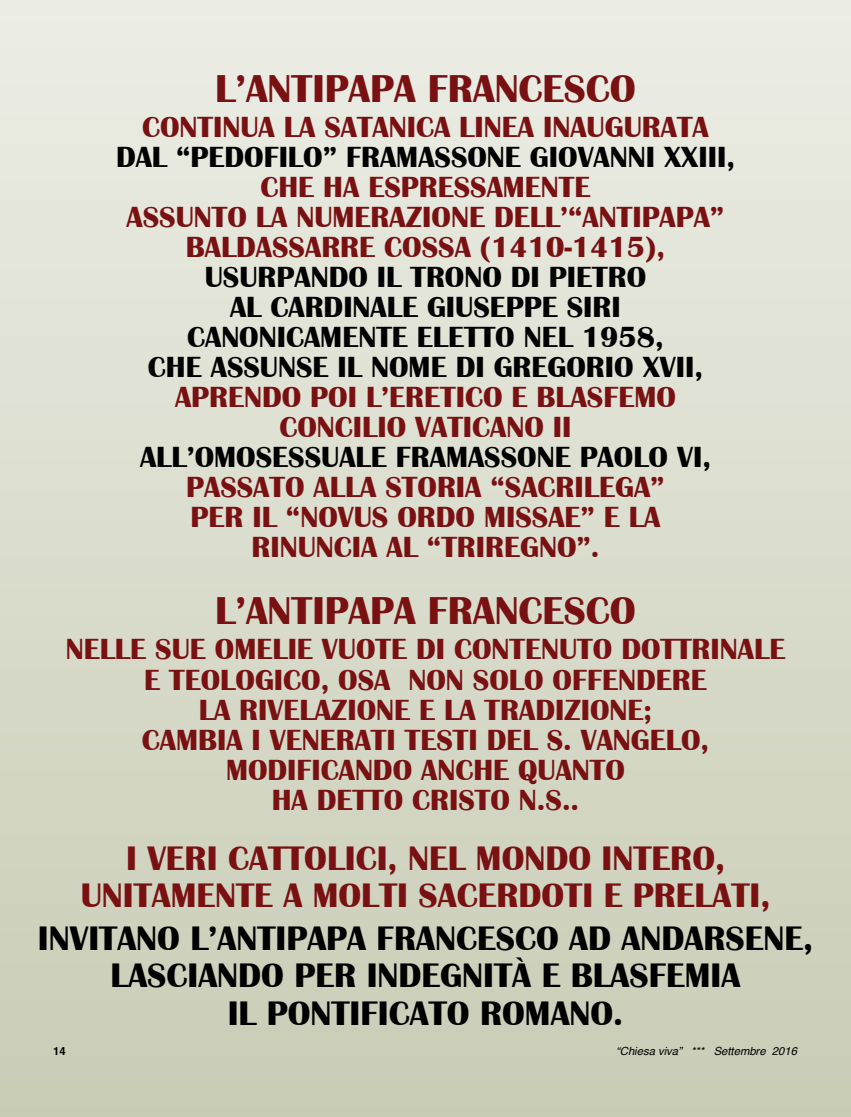
<style>
.page{position:relative;width:851px;height:1117px;background:#fff}
.page>*{position:absolute;margin:0;border:0;box-sizing:border-box;transform-origin:0 0}
.t1{font:700 40px "Britannic";color:#791113}
.t2{font:700 35px/37.5px "Britannic";color:#000;text-align:center}
.t3{font:700 35px/37.5px "Britannic";color:#791113;text-align:center}
.t4{font:700 30px/30px "Britannic";color:#791113;text-align:center}
.t5{font:700 30px/30px "Britannic";color:#000;text-align:center}
.t6{font:italic 11.25px "Helvetica";color:#000}
.t7{font:700 11.25px "Helvetica";color:#000}
</style>
<div class="page">
<div style="left:0;top:0;width:850px;height:1116px;background:linear-gradient(to bottom,#ecede5,#c9ccb5)"></div>
<h1 class="t1" style="left:215px;top:68px;width:422px">L’ANTIPAPA FRANCESCO</h1>
<p class="t4" style="left:142px;top:111px;width:568px">CONTINUA LA SATANICA LINEA INAUGURATA</p>
<p class="t5" style="left:116px;top:141px;width:620px">DAL “PEDOFILO” FRAMASSONE GIOVANNI XXIII,</p>
<p class="t4" style="left:127px;top:171px;width:599px">CHE HA ESPRESSAMENTE<br>ASSUNTO LA NUMERAZIONE DELL’“ANTIPAPA”<br>BALDASSARRE COSSA (1410-1415),</p>
<p class="t5" style="left:148px;top:261px;width:556px">USURPANDO IL TRONO DI PIETRO<br>AL CARDINALE GIUSEPPE SIRI<br>CANONICAMENTE ELETTO NEL 1958,<br>CHE ASSUNSE IL NOME DI GREGORIO XVII,</p>
<p class="t4" style="left:175px;top:381px;width:502px">APRENDO POI L’ERETICO E BLASFEMO<br>CONCILIO VATICANO II</p>
<p class="t5" style="left:140px;top:441px;width:572px">ALL’OMOSESSUALE FRAMASSONE PAOLO VI,</p>
<p class="t4" style="left:186px;top:471px;width:480px">PASSATO ALLA STORIA “SACRILEGA”<br>PER IL “NOVUS ORDO MISSAE” E LA<br>RINUNCIA AL “TRIREGNO”.</p>
<h1 class="t1" style="left:215px;top:591px;width:422px">L’ANTIPAPA FRANCESCO</h1>
<p class="t4" style="left:66px;top:634px;width:721px">NELLE SUE OMELIE VUOTE DI CONTENUTO DOTTRINALE E TEOLOGICO, OSA NON SOLO OFFENDERE<br>LA RIVELAZIONE E LA TRADIZIONE;<br>CAMBIA I VENERATI TESTI DEL S. VANGELO, MODIFICANDO ANCHE QUANTO<br>HA DETTO CRISTO N.S..</p>
<p class="t3" style="left:81px;top:839px;width:691px">I VERI CATTOLICI, NEL MONDO INTERO,<br>UNITAMENTE A MOLTI SACERDOTI E PRELATI,</p>
<p class="t2" style="left:38px;top:919px;width:776px">INVITANO L’ANTIPAPA FRANCESCO AD ANDARSENE,<br>LASCIANDO PER INDEGNITÀ E BLASFEMIA<br>IL PONTIFICATO ROMANO.</p>
<p class="t7" style="left:53px;top:1045px;width:14px">14</p>
<p class="t6" style="left:616px;top:1045px;width:182px">“Chiesa viva” *** Settembre 2016</p>
</div>
